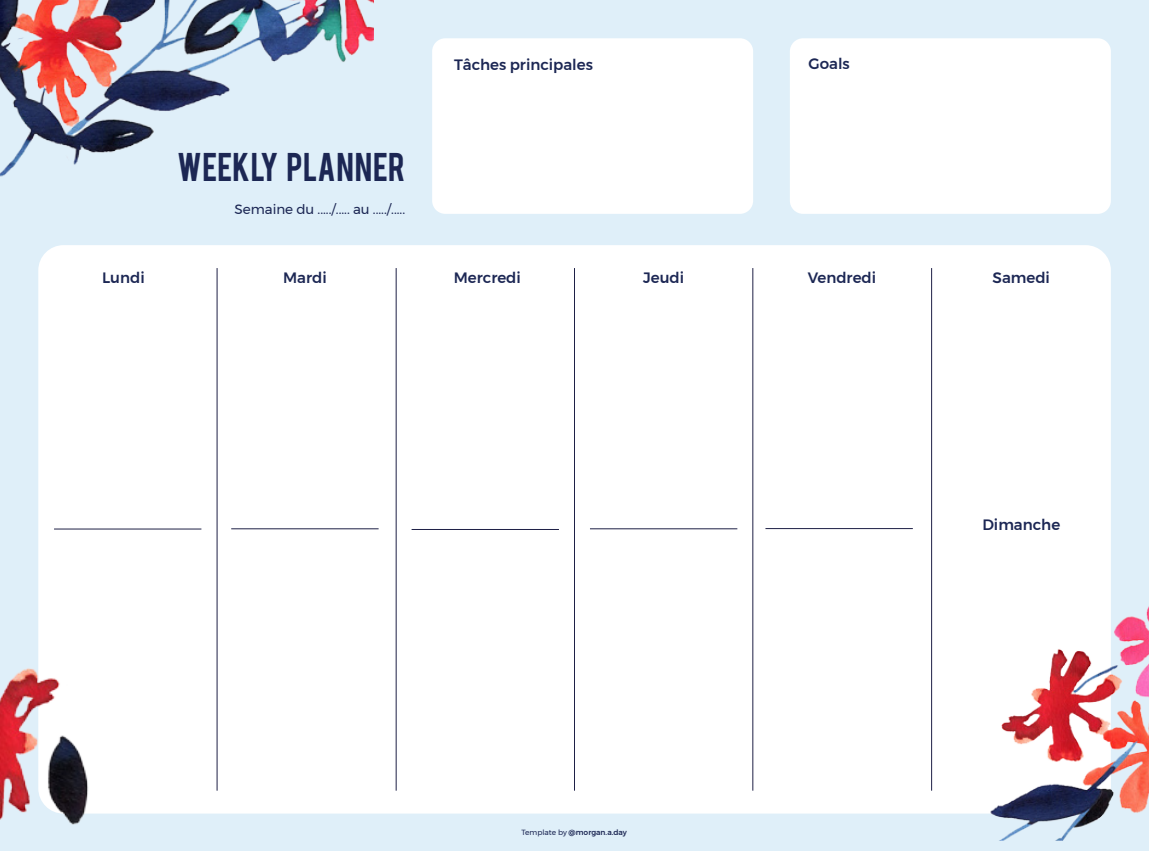
<style>
.page{position:relative;width:1149px;height:851px;background:#fff}
.page>*{position:absolute;margin:0;border:0;box-sizing:border-box;transform-origin:0 0}
.t1{font:31.5px "Bebas";letter-spacing:.015em;color:#1c2754}
.t2{font:500 15px "Montserrat";color:#1c2754}
.t3{font:13.5px "Montserrat";color:#1c2754}
.t4{font:500 7.5px "Montserrat";color:#1c2754}
.s1{font-weight:400}
</style>
<div class="page">
<div style="left:0;top:0;width:1148px;height:850px;background:#dfeff9"></div>
<div style="left:432px;top:38px;width:321px;height:176px;background:#fff;border-radius:13px"></div>
<div style="left:789px;top:38px;width:321px;height:176px;background:#fff;border-radius:13px"></div>
<div style="left:38px;top:245px;width:1072px;height:568px;background:#fff;border-radius:25px"></div>
<img style="left:987px;top:601px;width:161px;height:240px">
<img style="left:0;top:668px;width:106px;height:157px">
<img style="left:0;top:0;width:373px;height:177px">
<hr style="left:217px;top:268px;width:1px;height:522px;background:#1e2046">
<hr style="left:396px;top:268px;width:1px;height:522px;background:#1e2046">
<hr style="left:574px;top:268px;width:1px;height:522px;background:#1e2046">
<hr style="left:752px;top:268px;width:1px;height:522px;background:#1e2046">
<hr style="left:931px;top:268px;width:1px;height:522px;background:#1e2046">
<hr style="left:54px;top:528px;width:147px;height:1px;background:#1e2046">
<hr style="left:231px;top:528px;width:147px;height:1px;background:#1e2046">
<hr style="left:411px;top:529px;width:148px;height:1px;background:#1e2046">
<hr style="left:589px;top:528px;width:148px;height:1px;background:#1e2046">
<hr style="left:765px;top:528px;width:147px;height:1px;background:#1e2046">
<p class="t1" style="left:177px;top:144px;width:229px">WEEKLY PLANNER</p>
<p class="t3" style="left:234px;top:199px;width:172px">Semaine du ...../..... au ...../.....</p>
<p class="t2" style="left:454px;top:53px;width:140px">Tâches principales</p>
<p class="t2" style="left:808px;top:51px;width:43px">Goals</p>
<p class="t2" style="left:102px;top:265px;width:44px">Lundi</p>
<p class="t2" style="left:283px;top:265px;width:45px">Mardi</p>
<p class="t2" style="left:453px;top:265px;width:69px">Mercredi</p>
<p class="t2" style="left:643px;top:265px;width:42px">Jeudi</p>
<p class="t2" style="left:807px;top:265px;width:70px">Vendredi</p>
<p class="t2" style="left:992px;top:265px;width:59px">Samedi</p>
<p class="t4" style="left:521px;top:826px;width:107px"><span class="s1">Template by</span> @morgan.a.day</p>
<p class="t2" style="left:982px;top:512px;width:79px">Dimanche</p>
</div>
